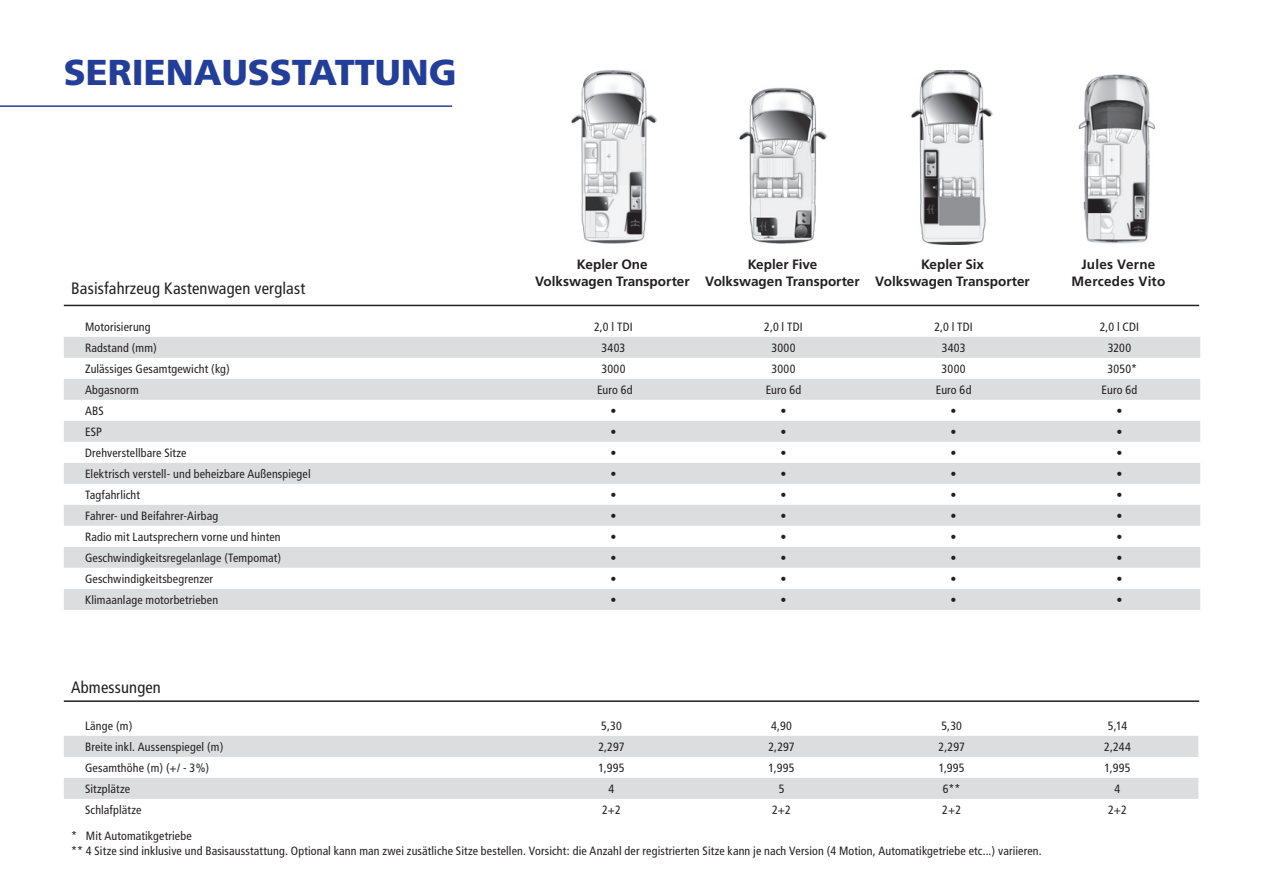
<style>
.page{position:relative;width:1263px;height:893px;background:#fff}
.page>*{position:absolute;margin:0;border:0;box-sizing:border-box;transform-origin:0 0}
.t1{font:900 36px "Frutiger";color:#233e98}
.t2{font:condensed 16.5px "Frutiger";letter-spacing:.01em;color:#231f20}
.t3{font:700 13.5px/16.2px "Frutiger";color:#231f20;text-align:center}
.t4{font:700 13.5px/16.2px "Frutiger";letter-spacing:.02em;color:#231f20;text-align:center}
.t5{font:condensed 12px/14.4px "Frutiger";letter-spacing:.01em;color:#231f20}
</style>
<div class="page">
<img style="left:1078px;top:74px;width:77px;height:170px">
<hr style="left:0;top:105px;width:452px;height:2px;background:#233e98">
<svg style="left:64px;top:337px;width:1136px;height:189px;fill:#dcdddf"></svg>
<div style="left:64px;top:547px;width:1136px;height:21px;background:#dcdddf"></div>
<div style="left:64px;top:589px;width:1136px;height:21px;background:#dcdddf"></div>
<hr style="left:64px;top:305px;width:1135px;height:1px;background:#231f20">
<svg style="left:64px;top:736px;width:1134px;height:63px;fill:#dcdddf"></svg>
<img style="left:739px;top:87px;width:88px;height:157px">
<hr style="left:64px;top:700px;width:1135px;height:2px;background:#231f20">
<img style="left:571px;top:70px;width:86px;height:174px">
<img style="left:911px;top:70px;width:82px;height:175px">
<h1 class="t1" style="left:64px;top:51px;width:394px">SERIENAUSSTATTUNG</h1>
<p class="t3" style="left:535px;top:257px;width:156px">Kepler One<br>Volkswagen Transporter</p>
<p class="t3" style="left:705px;top:257px;width:156px">Kepler Five<br>Volkswagen Transporter</p>
<p class="t3" style="left:875px;top:257px;width:156px">Kepler Six<br>Volkswagen Transporter</p>
<p class="t4" style="left:1071px;top:257px;width:95px">Jules Verne<br>Mercedes Vito</p>
<h2 class="t2" style="left:71px;top:279px;width:235px">Basisfahrzeug Kastenwagen verglast</h2>
<p class="t5" style="left:85px;top:320px;width:67px">Motorisierung</p>
<p class="t5" style="left:594px;top:320px;width:40px">2,0 l TDI</p>
<p class="t5" style="left:764px;top:320px;width:40px">2,0 l TDI</p>
<p class="t5" style="left:934px;top:320px;width:40px">2,0 l TDI</p>
<p class="t5" style="left:1100px;top:320px;width:41px">2,0 l CDI</p>
<p class="t5" style="left:85px;top:341px;width:73px">Radstand (mm)</p>
<p class="t5" style="left:601px;top:341px;width:25px">3403</p>
<p class="t5" style="left:771px;top:341px;width:26px">3000</p>
<p class="t5" style="left:942px;top:341px;width:25px">3403</p>
<p class="t5" style="left:1108px;top:341px;width:25px">3200</p>
<p class="t5" style="left:85px;top:362px;width:146px">Zulässiges Gesamtgewicht (kg)</p>
<p class="t5" style="left:601px;top:362px;width:26px">3000</p>
<p class="t5" style="left:771px;top:362px;width:26px">3000</p>
<p class="t5" style="left:941px;top:362px;width:26px">3000</p>
<p class="t5" style="left:1107px;top:362px;width:31px">3050*</p>
<p class="t5" style="left:85px;top:383px;width:55px">Abgasnorm</p>
<p class="t5" style="left:597px;top:383px;width:37px">Euro 6d</p>
<p class="t5" style="left:766px;top:383px;width:37px">Euro 6d</p>
<p class="t5" style="left:936px;top:383px;width:37px">Euro 6d</p>
<p class="t5" style="left:1101px;top:383px;width:37px">Euro 6d</p>
<p class="t5" style="left:85px;top:403px;width:20px">ABS</p>
<p class="t5" style="left:610px;top:403px;width:7px">•</p>
<p class="t5" style="left:780px;top:403px;width:7px">•</p>
<p class="t5" style="left:950px;top:403px;width:7px">•</p>
<p class="t5" style="left:1116px;top:403px;width:7px">•</p>
<p class="t5" style="left:85px;top:424px;width:18px">ESP</p>
<p class="t5" style="left:610px;top:424px;width:7px">•</p>
<p class="t5" style="left:780px;top:424px;width:7px">•</p>
<p class="t5" style="left:950px;top:424px;width:7px">•</p>
<p class="t5" style="left:1116px;top:424px;width:7px">•</p>
<p class="t5" style="left:85px;top:445px;width:103px">Drehverstellbare Sitze</p>
<p class="t5" style="left:610px;top:445px;width:7px">•</p>
<p class="t5" style="left:780px;top:445px;width:7px">•</p>
<p class="t5" style="left:950px;top:445px;width:7px">•</p>
<p class="t5" style="left:1116px;top:445px;width:7px">•</p>
<p class="t5" style="left:85px;top:466px;width:227px">Elektrisch verstell- und beheizbare Außenspiegel</p>
<p class="t5" style="left:610px;top:466px;width:7px">•</p>
<p class="t5" style="left:780px;top:466px;width:7px">•</p>
<p class="t5" style="left:950px;top:466px;width:7px">•</p>
<p class="t5" style="left:1116px;top:466px;width:7px">•</p>
<p class="t5" style="left:85px;top:487px;width:57px">Tagfahrlicht</p>
<p class="t5" style="left:610px;top:487px;width:7px">•</p>
<p class="t5" style="left:780px;top:487px;width:7px">•</p>
<p class="t5" style="left:950px;top:487px;width:7px">•</p>
<p class="t5" style="left:1116px;top:487px;width:7px">•</p>
<p class="t5" style="left:85px;top:508px;width:135px">Fahrer- und Beifahrer-Airbag</p>
<p class="t5" style="left:610px;top:508px;width:7px">•</p>
<p class="t5" style="left:780px;top:508px;width:7px">•</p>
<p class="t5" style="left:950px;top:508px;width:7px">•</p>
<p class="t5" style="left:1116px;top:508px;width:7px">•</p>
<p class="t5" style="left:85px;top:529px;width:197px">Radio mit Lautsprechern vorne und hinten</p>
<p class="t5" style="left:610px;top:529px;width:7px">•</p>
<p class="t5" style="left:780px;top:529px;width:7px">•</p>
<p class="t5" style="left:950px;top:529px;width:7px">•</p>
<p class="t5" style="left:1116px;top:529px;width:7px">•</p>
<p class="t5" style="left:85px;top:550px;width:198px">Geschwindigkeitsregelanlage (Tempomat)</p>
<p class="t5" style="left:610px;top:550px;width:7px">•</p>
<p class="t5" style="left:780px;top:550px;width:7px">•</p>
<p class="t5" style="left:950px;top:550px;width:7px">•</p>
<p class="t5" style="left:1116px;top:550px;width:7px">•</p>
<p class="t5" style="left:85px;top:571px;width:130px">Geschwindigkeitsbegrenzer</p>
<p class="t5" style="left:610px;top:571px;width:7px">•</p>
<p class="t5" style="left:780px;top:571px;width:7px">•</p>
<p class="t5" style="left:950px;top:571px;width:7px">•</p>
<p class="t5" style="left:1116px;top:571px;width:7px">•</p>
<p class="t5" style="left:85px;top:592px;width:135px">Klimaanlage motorbetrieben</p>
<p class="t5" style="left:610px;top:592px;width:7px">•</p>
<p class="t5" style="left:780px;top:592px;width:7px">•</p>
<p class="t5" style="left:950px;top:592px;width:7px">•</p>
<p class="t5" style="left:1116px;top:592px;width:7px">•</p>
<h2 class="t2" style="left:71px;top:678px;width:91px">Abmessungen</h2>
<p class="t5" style="left:85px;top:718px;width:49px">Länge (m)</p>
<p class="t5" style="left:601px;top:718px;width:22px">5,30</p>
<p class="t5" style="left:771px;top:718px;width:22px">4,90</p>
<p class="t5" style="left:941px;top:718px;width:22px">5,30</p>
<p class="t5" style="left:1108px;top:718px;width:21px">5,14</p>
<p class="t5" style="left:85px;top:740px;width:140px">Breite inkl. Aussenspiegel (m)</p>
<p class="t5" style="left:598px;top:740px;width:28px">2,297</p>
<p class="t5" style="left:768px;top:740px;width:28px">2,297</p>
<p class="t5" style="left:938px;top:740px;width:28px">2,297</p>
<p class="t5" style="left:1104px;top:740px;width:28px">2,244</p>
<p class="t5" style="left:85px;top:761px;width:126px">Gesamthöhe (m) (+/ - 3%)</p>
<p class="t5" style="left:598px;top:761px;width:28px">1,995</p>
<p class="t5" style="left:768px;top:761px;width:28px">1,995</p>
<p class="t5" style="left:939px;top:761px;width:28px">1,995</p>
<p class="t5" style="left:1104px;top:761px;width:28px">1,995</p>
<p class="t5" style="left:85px;top:782px;width:47px">Sitzplätze</p>
<p class="t5" style="left:609px;top:782px;width:7px">4</p>
<p class="t5" style="left:779px;top:782px;width:7px">5</p>
<p class="t5" style="left:943px;top:782px;width:19px">6**</p>
<p class="t5" style="left:1115px;top:782px;width:7px">4</p>
<p class="t5" style="left:85px;top:803px;width:58px">Schlafplätze</p>
<p class="t5" style="left:602px;top:803px;width:20px">2+2</p>
<p class="t5" style="left:772px;top:803px;width:20px">2+2</p>
<p class="t5" style="left:942px;top:803px;width:20px">2+2</p>
<p class="t5" style="left:1108px;top:803px;width:20px">2+2</p>
<p class="t5" style="left:71px;top:829px;width:972px">* Mit Automatikgetriebe<br>** 4 Sitze sind inklusive und Basisausstattung. Optional kann man zwei zusätliche Sitze bestellen. Vorsicht: die Anzahl der registrierten Sitze kann je nach Version (4 Motion, Automatikgetriebe etc...) variieren.</p>
</div>
